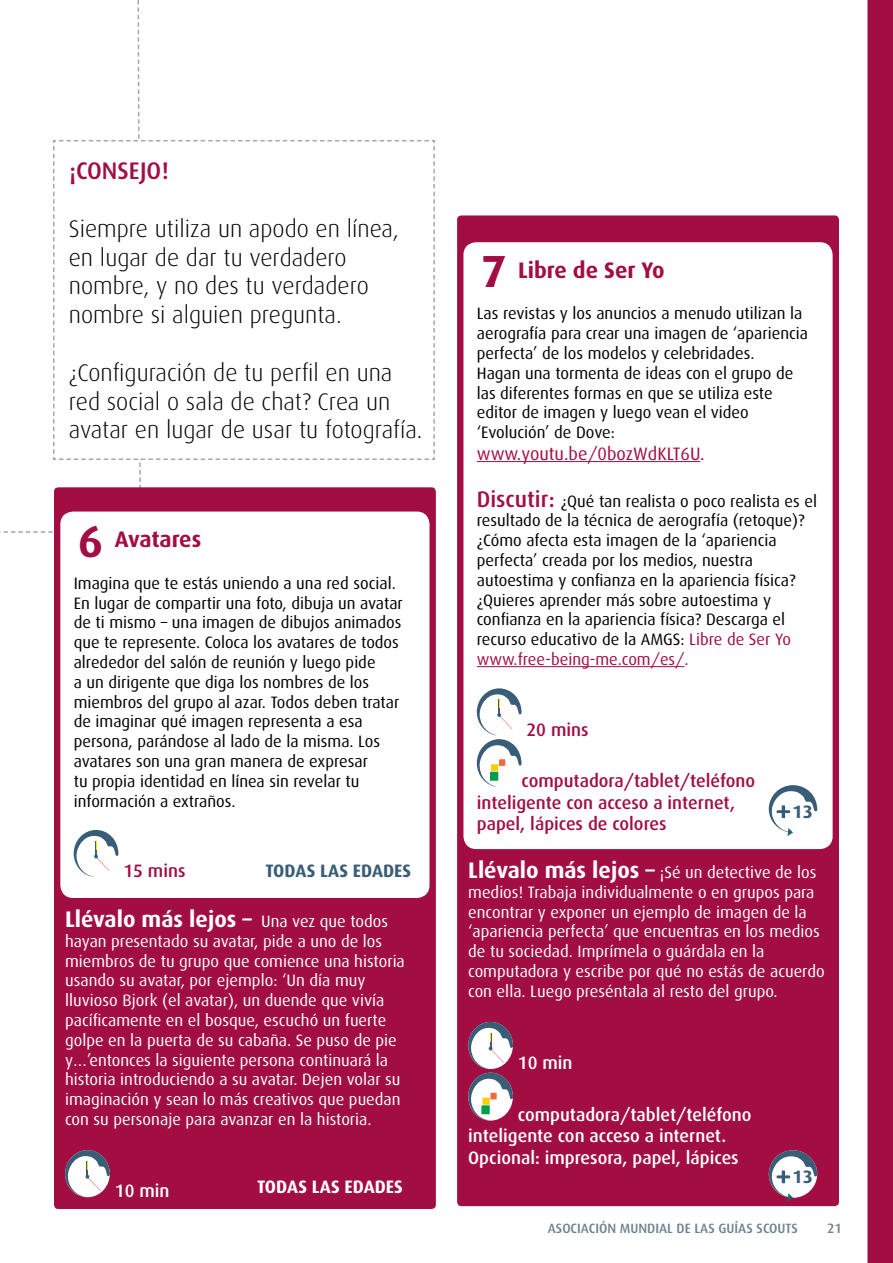
<style>
.page{position:relative;width:893px;height:1263px;background:#fff}
.page>*{position:absolute;margin:0;border:0;box-sizing:border-box;transform-origin:0 0}
.t1{font:700 45px "Dax";color:#a20e42}
.t2{font:300 24px/28.8px "Dax";color:#000}
.t3{font:500 24px "Dax";color:#a20e42}
.t4{font:700 22.5px "Dax";color:#fff}
.t5{font:700 22.5px "Dax";color:#a20e42}
.t6{font:500 18px/21.6px "Dax";color:#fff}
.t7{font:500 18px/21.6px "Dax";color:#a20e42}
.t8{font:18px "Dax";color:#a20e42}
.t9{font:700 18px "Dax";color:#395d76}
.t10{font:700 18px "Dax";color:#fff}
.t11{font:16.5px/19.8px "Dax";color:#000}
.t12{font:16.5px/19.8px "Dax";color:#fff}
.t13{font:500 13.5px "Dax";color:#6f8191}
.s1{font-weight:400;font-size:16.5px}
.s2{font-weight:500;font-size:22.5px;color:#a20e42}
.s3{color:#a20e42}
.s4{font-weight:700;font-size:22.5px}
</style>
<div class="page">
<div style="left:457px;top:215px;width:382px;height:991px;background:#a20e42;border-radius:4px"></div>
<div style="left:463px;top:242px;width:370px;height:607px;background:#fff;border-radius:13px"></div>
<hr style="left:477px;top:461px;width:223px;height:1px;background:#a20e42">
<hr style="left:477px;top:666px;width:207px;height:1px;background:#a20e42">
<svg style="left:477px;top:688px;width:45px;height:99px"></svg>
<div style="left:491px;top:764px;width:7px;height:7px;background:#fdce07"></div>
<div style="left:490px;top:772px;width:8px;height:9px;background:#009d4e"></div>
<div style="left:499px;top:759px;width:6px;height:7px;background:#f86640"></div>
<div style="left:54px;top:487px;width:382px;height:722px;background:#a20e42;border-radius:4px"></div>
<div style="left:60px;top:511px;width:369px;height:387px;background:#fff;border-radius:13px"></div>
<svg style="left:74px;top:830px;width:44px;height:47px"></svg>
<svg style="left:65px;top:1150px;width:45px;height:47px"></svg>
<svg style="left:468px;top:1022px;width:45px;height:98px"></svg>
<div style="left:482px;top:1098px;width:8px;height:7px;background:#fdce07"></div>
<div style="left:481px;top:1105px;width:9px;height:9px;background:#009d4e"></div>
<div style="left:490px;top:1093px;width:7px;height:6px;background:#f86640"></div>
<svg style="left:769px;top:785px;width:48px;height:51px"></svg>
<svg style="left:769px;top:1150px;width:48px;height:51px"></svg>
<svg style="left:867px;top:0;width:26px;height:1263px;background:#a51649"></svg>
<svg style="left:0;top:0;width:435px;height:533px"></svg>
<svg style="left:52px;top:139px;width:383px;height:322px"></svg>
<h2 class="t3" style="left:69px;top:157px;width:102px">¡CONSEJO!</h2>
<h2 class="t2" style="left:69px;top:214px;width:331px">Siempre utiliza un apodo en línea, en lugar de dar tu verdadero nombre, y no des tu verdadero nombre si alguien pregunta.</h2>
<h2 class="t2" style="left:69px;top:358px;width:355px">¿Configuración de tu perfil en una red social o sala de chat? Crea un avatar en lugar de usar tu fotografía.</h2>
<h1 class="t1" style="left:78px;top:516px;width:27px">6</h1>
<h3 class="t5" style="left:115px;top:527px;width:88px">Avatares</h3>
<p class="t11" style="left:74px;top:573px;width:331px">Imagina que te estás uniendo a una red social.<br>En lugar de compartir una foto, dibuja un avatar de ti mismo – una imagen de dibujos animados que te represente. Coloca los avatares de todos alrededor del salón de reunión y luego pide<br>a un dirigente que diga los nombres de los miembros del grupo al azar. Todos deben tratar de imaginar qué imagen representa a esa persona, parándose al lado de la misma. Los avatares son una gran manera de expresar<br>tu propia identidad en línea sin revelar tu información a extraños.</p>
<p class="t7" style="left:123px;top:860px;width:64px">15 mins</p>
<h3 class="t4" style="left:65px;top:906px;width:324px">Llévalo más lejos – <span class="s1">Una vez que todos</span></h3>
<p class="t12" style="left:65px;top:931px;width:341px">hayan presentado su avatar, pide a uno de los miembros de tu grupo que comience una historia usando su avatar, por ejemplo: ‘Un día muy lluvioso Bjork (el avatar), un duende que vivía pacíficamente en el bosque, escuchó un fuerte golpe en la puerta de su cabaña. Se puso de pie y…’entonces la siguiente persona continuará la historia introduciendo a su avatar. Dejen volar su imaginación y sean lo más creativos que puedan con su personaje para avanzar en la historia.</p>
<p class="t9" style="left:265px;top:860px;width:147px">TODAS LAS EDADES</p>
<p class="t6" style="left:115px;top:1180px;width:56px">10 min</p>
<p class="t10" style="left:257px;top:1176px;width:147px">TODAS LAS EDADES</p>
<h1 class="t1" style="left:481px;top:246px;width:27px">7</h1>
<h3 class="t5" style="left:518px;top:257px;width:148px">Libre de Ser Yo</h3>
<p class="t11" style="left:477px;top:304px;width:333px">Las revistas y los anuncios a menudo utilizan la aerografía para crear una imagen de ‘apariencia perfecta’ de los modelos y celebridades.<br>Hagan una tormenta de ideas con el grupo de las diferentes formas en que se utiliza este editor de imagen y luego vean el video ‘Evolución’ de Dove:</p>
<p class="t8" style="left:477px;top:444px;width:229px">www.youtu.be/0bozWdKLT6U.</p>
<p class="t11" style="left:477px;top:491px;width:342px"><span class="s2">Discutir:</span> ¿Qué tan realista o poco realista es el resultado de la técnica de aerografía (retoque)? ¿Cómo afecta esta imagen de la ‘apariencia perfecta’ creada por los medios, nuestra autoestima y confianza en la apariencia física? ¿Quieres aprender más sobre autoestima y confianza en la apariencia física? Descarga el recurso educativo de la AMGS: <span class="s3">Libre de Ser Yo www.free-being-me.com/es/.</span></p>
<p class="t7" style="left:526px;top:719px;width:64px">20 mins</p>
<p class="t7" style="left:477px;top:770px;width:280px;text-indent:45px">computadora/tablet/teléfono inteligente con acceso a internet, papel, lápices de colores</p>
<p class="t9" style="left:793px;top:801px;width:22px">13</p>
<p class="t12" style="left:468px;top:862px;width:358px"><span class="s4">Llévalo más lejos –</span> ¡Sé un detective de los medios! Trabaja individualmente o en grupos para encontrar y exponer un ejemplo de imagen de la ‘apariencia perfecta’ que encuentras en los medios de tu sociedad. Imprímela o guárdala en la computadora y escribe por qué no estás de acuerdo con ella. Luego preséntala al resto del grupo.</p>
<p class="t6" style="left:518px;top:1052px;width:56px">10 min</p>
<p class="t6" style="left:468px;top:1104px;width:285px;text-indent:50px">computadora/tablet/teléfono inteligente con acceso a internet.<br>Opcional: impresora, papel, lápices</p>
<p class="t9" style="left:793px;top:1166px;width:22px">13</p>
<p class="t13" style="left:548px;top:1221px;width:252px">ASOCIACIÓN MUNDIAL DE LAS GUÍAS SCOUTS</p>
<p class="t13" style="left:827px;top:1221px;width:16px">21</p>
</div>
